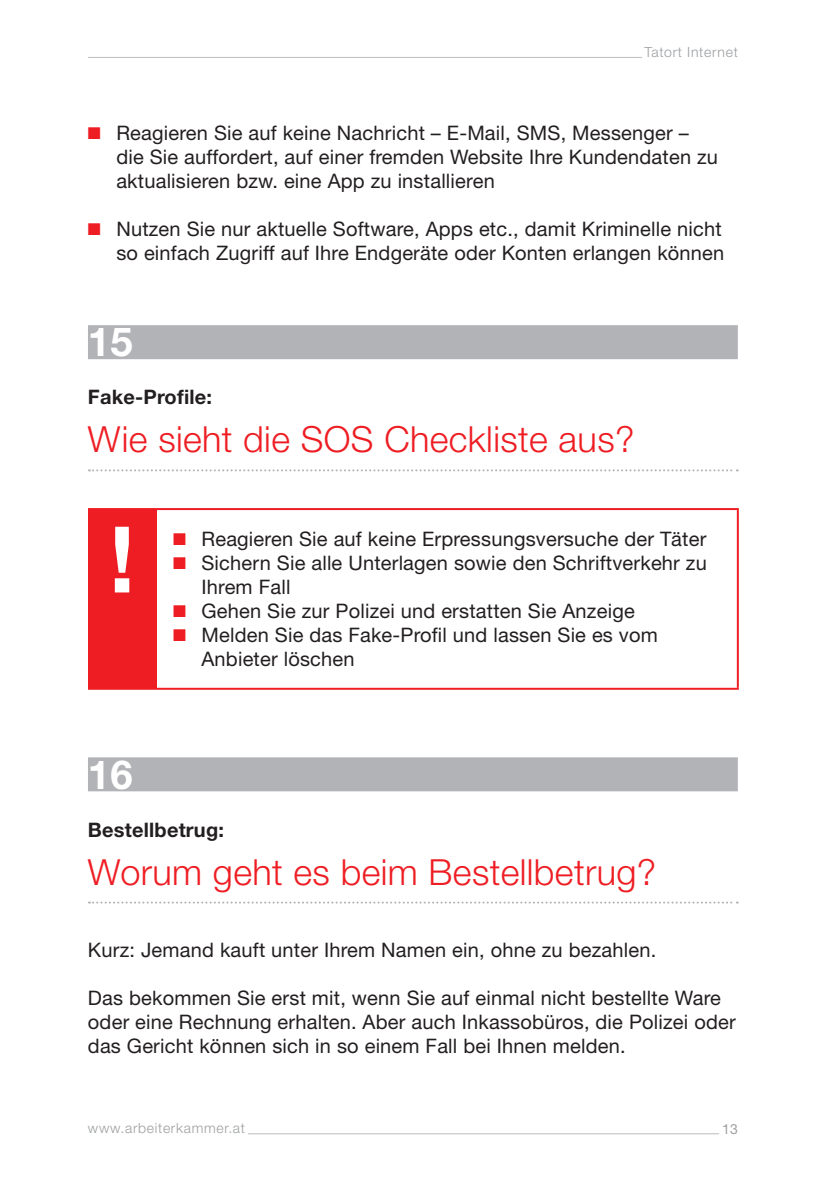
<style>
.page{position:relative;width:840px;height:1191px;background:#fff}
.page>*{position:absolute;margin:0;border:0;box-sizing:border-box;transform-origin:0 0}
.t1{font:700 92px "Helvetica Neue LT Std";color:#fff}
.t2{font:700 40px "Helvetica Neue LT Std";color:#fff}
.t3{font:300 36px "Helvetica Neue LT Std";letter-spacing:.01em;color:#ee1d23}
.t4{font:20px/24px "Helvetica Neue LT Std";letter-spacing:.01em;color:#231f20}
.t5{font:700 20px "Helvetica Neue LT Std";letter-spacing:.01em;color:#231f20}
.t6{font:300 14px "Helvetica Neue LT Std";letter-spacing:.05em;color:#9d9fa2}
.t7{font:14px "Helvetica Neue LT Std";color:#9d9fa2}
.s1{color:#ee1d23}
</style>
<div class="page">
<hr style="left:248px;top:1133px;width:470px;height:1px;background:#bcbdc0">
<hr style="left:88px;top:57px;width:553px;height:1px;background:#bcbdc0">
<div style="left:88px;top:325px;width:649px;height:34px;background:#b2b3b7"></div>
<svg style="left:89px;top:469px;width:648px;height:2px"></svg>
<div style="left:88px;top:757px;width:649px;height:34px;background:#b2b3b7"></div>
<svg style="left:89px;top:901px;width:648px;height:2px"></svg>
<div style="left:88px;top:509px;width:68px;height:180px;background:#ee1d23"></div>
<hr style="left:88px;top:508px;width:68px;height:2px;background:#ee1d23">
<hr style="left:88px;top:688px;width:68px;height:2px;background:#ee1d23">
<hr style="left:156px;top:508px;width:582px;height:2px;background:#ee1d23">
<hr style="left:736px;top:510px;width:2px;height:178px;background:#ee1d23">
<hr style="left:156px;top:688px;width:582px;height:2px;background:#ee1d23">
<p class="t6" style="left:644px;top:43px;width:95px">Tatort Internet</p>
<p class="t4" style="left:116px;top:121px;width:603px;text-indent:-28px"><span class="s1">■</span> Reagieren Sie auf keine Nachricht – E-Mail, SMS, Messenger – die Sie auffordert, auf einer fremden Website Ihre Kundendaten zu aktualisieren bzw. eine App zu installieren</p>
<p class="t4" style="left:88px;top:217px;width:637px;text-align:right"><span class="s1">■</span> Nutzen Sie nur aktuelle Software, Apps etc., damit Kriminelle nicht so einfach Zugriff auf Ihre Endgeräte oder Konten erlangen können</p>
<h2 class="t2" style="left:88px;top:317px;width:46px">15</h2>
<p class="t5" style="left:88px;top:385px;width:126px">Fake-Profile:</p>
<h3 class="t3" style="left:88px;top:417px;width:547px">Wie sieht die SOS Checkliste aus?</h3>
<h1 class="t1" style="left:109px;top:503px;width:27px">!</h1>
<p class="t4" style="left:173px;top:526px;width:534px"><span class="s1">■</span> Reagieren Sie auf keine Erpressungsversuche der Täter</p>
<p class="t4" style="left:201px;top:550px;width:506px;text-indent:-28px"><span class="s1">■</span> Sichern Sie alle Unterlagen sowie den Schriftverkehr zu<br>Ihrem Fall</p>
<p class="t4" style="left:173px;top:598px;width:463px"><span class="s1">■</span> Gehen Sie zur Polizei und erstatten Sie Anzeige</p>
<p class="t4" style="left:201px;top:622px;width:457px;text-indent:-28px"><span class="s1">■</span> Melden Sie das Fake-Profil und lassen Sie es vom<br>Anbieter löschen</p>
<h2 class="t2" style="left:88px;top:749px;width:46px">16</h2>
<p class="t5" style="left:88px;top:817px;width:137px">Bestellbetrug:</p>
<h3 class="t3" style="left:88px;top:849px;width:569px">Worum geht es beim Bestellbetrug?</h3>
<p class="t4" style="left:88px;top:937px;width:569px">Kurz: Jemand kauft unter Ihrem Namen ein, ohne zu bezahlen.</p>
<p class="t4" style="left:88px;top:985px;width:649px">Das bekommen Sie erst mit, wenn Sie auf einmal nicht bestellte Ware oder eine Rechnung erhalten. Aber auch Inkassobüros, die Polizei oder das Gericht können sich in so einem Fall bei Ihnen melden.</p>
<p class="t6" style="left:88px;top:1119px;width:158px">www.arbeiterkammer.at</p>
<p class="t7" style="left:721px;top:1120px;width:17px">13</p>
</div>
